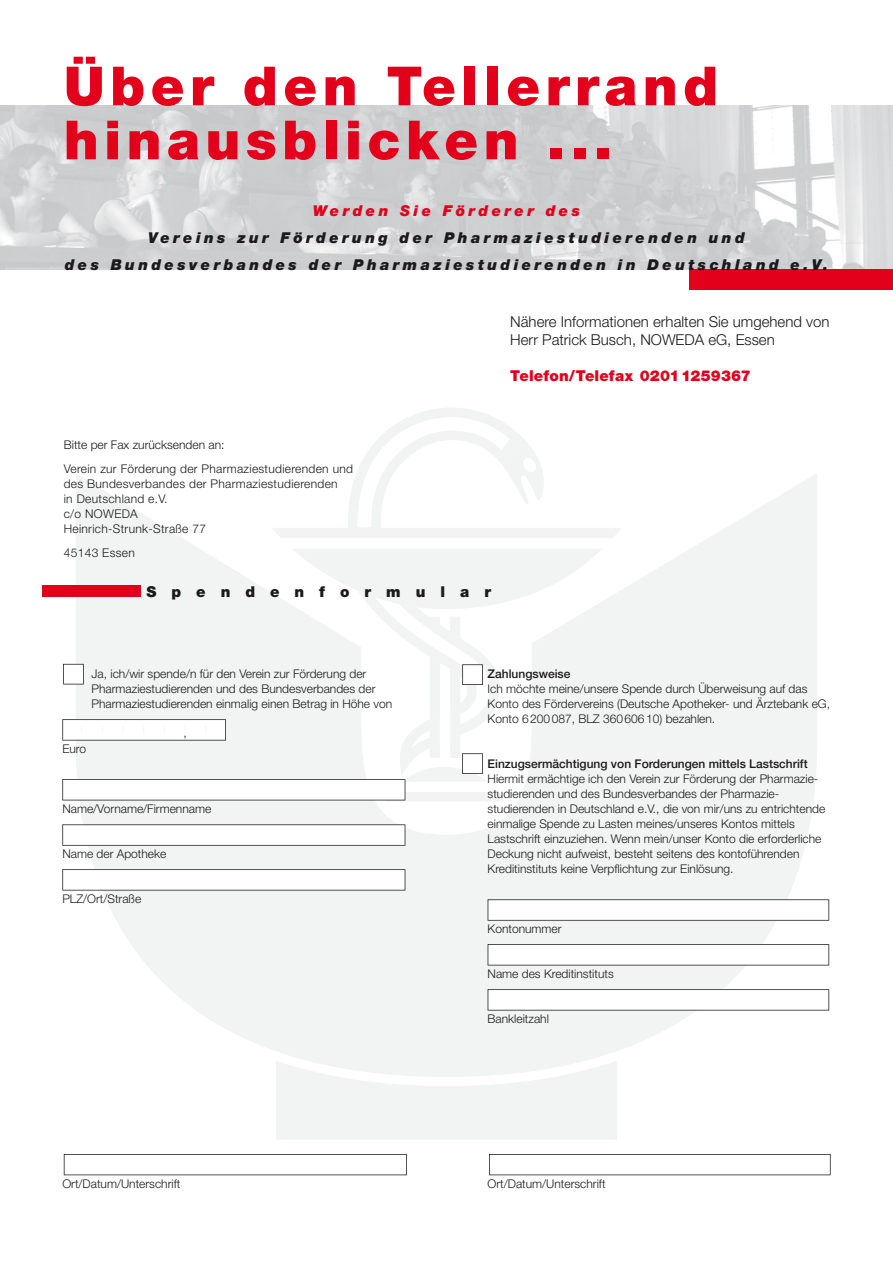
<style>
.page{position:relative;width:893px;height:1263px;background:#fff}
.page>*{position:absolute;margin:0;border:0;box-sizing:border-box;transform-origin:0 0}
.t1{font:900 54px/54px "Helvetica Neue";letter-spacing:.1em;color:#e3001b}
.t2{font:italic 900 15px/27px "Helvetica Neue";letter-spacing:.225em;color:#1b191c;text-align:center}
.t3{font:300 15px/18px "Helvetica Neue";color:#1b191c}
.t4{font:900 15px "Helvetica Neue";letter-spacing:.005em;color:#e3001b}
.t5{font:italic 900 15px "Helvetica Neue";letter-spacing:.225em;color:#e3001b}
.t6{font:900 15px "Helvetica Neue";letter-spacing:1em;color:#1b191c}
.t7{font:300 12px/15px "Helvetica Neue";color:#1b191c}
.t8{font:300 12px/15px "Helvetica Neue";letter-spacing:.025em;color:#1b191c}
.t9{font:500 12px "Helvetica Neue";color:#1b191c}
</style>
<div class="page">
<img style="left:0;top:105px;width:893px;height:165px">
<div style="left:690px;top:270px;width:203px;height:20px;background:#e3001b"></div>
<div style="left:276px;top:1086px;width:341px;height:53px;background:#f2f3f3"></div>
<svg style="left:67px;top:474px;width:759px;height:612px;fill:#f2f3f3"></svg>
<svg style="left:271px;top:408px;width:351px;height:130px"></svg>
<div style="left:43px;top:586px;width:98px;height:11px;background:#e3001b"></div>
<svg style="left:62px;top:824px;width:343px;height:22px"></svg>
<svg style="left:62px;top:869px;width:343px;height:21px"></svg>
<svg style="left:64px;top:1154px;width:343px;height:21px"></svg>
<svg style="left:489px;top:1154px;width:342px;height:21px"></svg>
<svg style="left:488px;top:989px;width:341px;height:21px"></svg>
<svg style="left:488px;top:944px;width:341px;height:21px"></svg>
<svg style="left:488px;top:899px;width:341px;height:22px"></svg>
<svg style="left:62px;top:549px;width:540px;height:252px"></svg>
<h1 class="t1" style="left:64px;top:59px;width:656px">Über den Tellerrand hinausblicken ...</h1>
<p class="t5" style="left:313px;top:201px;width:269px">Werden Sie Förderer des</p>
<p class="t2" style="left:65px;top:224px;width:765px">Vereins zur Förderung der Pharmaziestudierenden und<br>des Bundesverbandes der Pharmaziestudierenden in Deutschland e.V.</p>
<p class="t3" style="left:510px;top:312px;width:321px">Nähere Informationen erhalten Sie umgehend von<br>Herr Patrick Busch, NOWEDA eG, Essen</p>
<p class="t4" style="left:510px;top:367px;width:242px">Telefon/Telefax 02011259367</p>
<p class="t8" style="left:64px;top:432px;width:291px;line-height:24px">Bitte per Fax zurücksenden an:<br>Verein zur Förderung der Pharmaziestudierenden und</p>
<p class="t8" style="left:64px;top:476px;width:275px">des Bundesverbandes der Pharmaziestudierenden in Deutschland e.V.<br>c/o NOWEDA<br>Heinrich-Strunk-Straße 77</p>
<p class="t8" style="left:64px;top:545px;width:73px">45143 Essen</p>
<p class="t6" style="left:147px;top:582px;width:346px">Spendenformular</p>
<p class="t7" style="left:92px;top:666px;width:302px">Ja, ich/wir spende/n für den Verein zur Förderung der<br>Pharmazie studierenden und des Bundesverbandes der<br>Pharmazie studierenden einmalig einen Betrag in Höhe von</p>
<p class="t7" style="left:183px;top:725px;width:5px">,</p>
<p class="t7" style="left:62px;top:741px;width:25px">Euro</p>
<p class="t7" style="left:62px;top:801px;width:150px">Name/Vorname/Firmenname</p>
<p class="t7" style="left:62px;top:846px;width:106px">Name der Apotheke</p>
<p class="t7" style="left:62px;top:891px;width:80px">PLZ/Ort/Straße</p>
<p class="t7" style="left:62px;top:1176px;width:119px">Ort/Datum/Unterschrift</p>
<p class="t9" style="left:488px;top:667px;width:84px">Zahlungsweise</p>
<p class="t7" style="left:488px;top:681px;width:344px">Ich möchte meine/unsere Spende durch Überweisung auf das<br>Konto des Fördervereins (Deutsche Apotheker- und Ärztebank eG,<br>Konto 6 200 087, BLZ 360 606 10) bezahlen.</p>
<p class="t9" style="left:488px;top:757px;width:322px">Einzugsermächtigung von Forderungen mittels Lastschrift</p>
<p class="t7" style="left:488px;top:771px;width:339px">Hiermit ermächtige ich den Verein zur Förderung der Pharmazie&shy;studierenden und des Bundesverbandes der Pharmazie&shy;studierenden in Deutschland e.V., die von mir/uns zu entrichtende einmalige Spende zu Lasten meines/unseres Kontos mittels Lastschrift einzuziehen. Wenn mein/unser Konto die erforderliche Deckung nicht aufweist, besteht seitens des kontoführenden Kreditinstituts keine Verpflichtung zur Einlösung.</p>
<p class="t7" style="left:488px;top:921px;width:76px">Kontonummer</p>
<p class="t7" style="left:488px;top:966px;width:128px">Name des Kreditinstituts</p>
<p class="t7" style="left:488px;top:1011px;width:63px">Bankleitzahl</p>
<p class="t7" style="left:488px;top:1176px;width:119px">Ort/Datum/Unterschrift</p>
</div>
